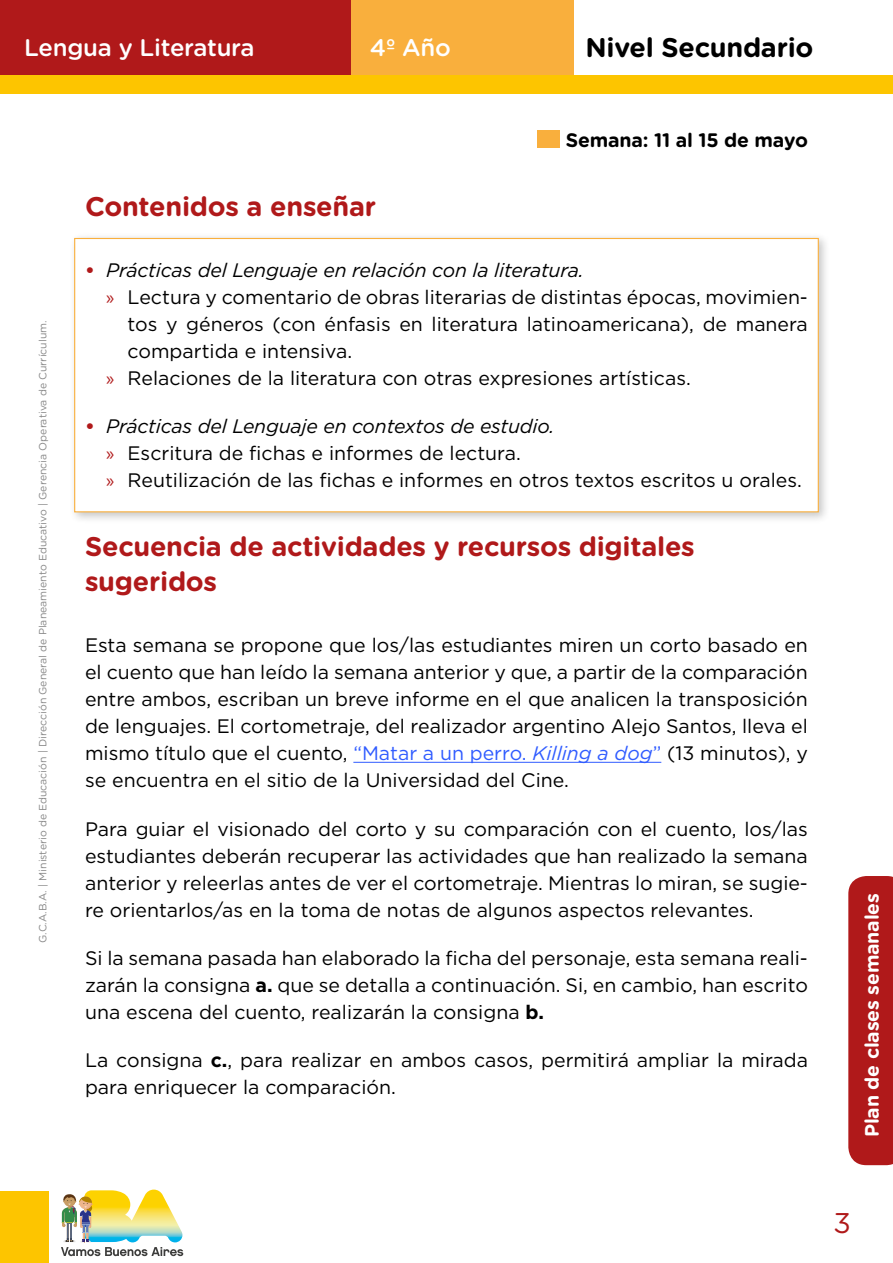
<style>
.page{position:relative;width:893px;height:1263px;background:#fff}
.page>*{position:absolute;margin:0;border:0;box-sizing:border-box;transform-origin:0 0}
.t1{font:28.5px "Gotham Rounded";color:#b0191a}
.t2{font:700 27px/34.5px "Gotham Rounded";letter-spacing:-.01em;color:#b0191a}
.t3{font:700 27px "Gotham Rounded";letter-spacing:-.01em;color:#000}
.t4{font:500 24px "Gotham Rounded";letter-spacing:-.01em;color:#fff}
.t5{font:19.5px/27px "Gotham";color:#000;text-align:justify}
.t6{font:italic 19.5px "Gotham";letter-spacing:-.01em;color:#000}
.t7{font:700 19.5px "Gotham Rounded";letter-spacing:-.01em;color:#fff}
.t8{font:700 19.5px "Gotham Rounded";letter-spacing:-.01em;color:#000}
.t9{font:10.5px "Gotham Rounded";color:#878787}
.s1{font-weight:700;font-style:normal;color:#b0191a}
.s2{font-family:"Myriad Pro";color:#b0191a}
.s3{font-weight:700;color:#b0191a}
.s4{font-style:italic}
.s5{color:#305cff}
.s6{font-style:italic;color:#305cff}
.s7{font-weight:700}
</style>
<div class="page">
<div style="left:0;top:0;width:351px;height:78px;background:#b0191a"></div>
<div style="left:351px;top:0;width:223px;height:78px;background:#f9af3d"></div>
<div style="left:0;top:1191px;width:48px;height:72px;background:#fdc500"></div>
<div style="left:0;top:75px;width:893px;height:19px;background:#fdc500"></div>
<svg style="left:848px;top:876px;width:45px;height:289px;background:#b22021"></svg>
<svg style="left:61px;top:1189px;width:122px;height:67px"></svg>
<div style="left:69px;top:232px;width:761px;height:292px;background:#000;opacity:.22"></div>
<div style="left:74px;top:238px;width:745px;height:274px;background:#fff;border:1px solid #f9af3d"></div>
<hr style="left:353px;top:762px;width:308px;height:1px;background:#305cff">
<div style="left:538px;top:130px;width:22px;height:18px;background:#f9af3d"></div>
<p class="t4" style="left:24px;top:31px;width:232px">Lengua y Literatura</p>
<p class="t4" style="left:370px;top:31px;width:82px">4º Año</p>
<h2 class="t2" style="left:85px;top:188px;width:293px">Contenidos a enseñar</h2>
<h2 class="t3" style="left:585px;top:28px;width:230px">Nivel Secundario</h2>
<p class="t8" style="left:566px;top:125px;width:244px">Semana: 11 al 15 de mayo</p>
<p class="t9" style="left:36px;top:943px;width:624px;rotate:-90deg">G.C.A.B.A. | Ministerio de Educación | Dirección General de Planeamiento Educativo | Gerencia Operativa de Currículum.</p>
<p class="t6" style="left:85px;top:258px;width:500px"><span class="s1">•</span> Prácticas del Lenguaje en relación con la literatura.</p>
<p class="t5" style="left:106px;top:283px;width:703px"><span class="s2">»</span> Lectura y comentario de obras literarias de distintas épocas, movimien-</p>
<p class="t5" style="left:128px;top:310px;width:682px">tos y géneros (con énfasis en literatura latinoamericana), de manera</p>
<p class="t5" style="left:128px;top:337px;width:226px">compartida e intensiva.</p>
<p class="t5" style="left:106px;top:364px;width:586px"><span class="s2">»</span> Relaciones de la literatura con otras expresiones artísticas.</p>
<p class="t5" style="left:106px;top:412px;width:697px;text-align:left;text-indent:-21px"><span class="s3">•</span> <span class="s4">Prácticas del Lenguaje en contextos de estudio.<br></span><span class="s2">»</span> Escritura de fichas e informes de lectura.<br><span class="s2">»</span> Reutilización de las fichas e informes en otros textos escritos u orales.</p>
<h2 class="t2" style="left:85px;top:528px;width:611px">Secuencia de actividades y recursos digitales sugeridos</h2>
<p class="t5" style="left:85px;top:631px;width:724px">Esta semana se propone que los/las estudiantes miren un corto basado en el cuento que han leído la semana anterior y que, a partir de la comparación entre ambos, escriban un breve informe en el que analicen la transposición de lenguajes. El cortometraje, del realizador argentino Alejo Santos, lleva el mismo título que el cuento, <span class="s5">“Matar a un perro.</span> <span class="s6">Killing a dog</span><span class="s5">”</span> (13 minutos), y se encuentra en el sitio de la Universidad del Cine.</p>
<p class="t5" style="left:85px;top:815px;width:724px">Para guiar el visionado del corto y su comparación con el cuento, los/las estudiantes deberán recuperar las actividades que han realizado la semana anterior y releerlas antes de ver el cortometraje. Mientras lo miran, se sugie&shy;re orientarlos/as en la toma de notas de algunos aspectos relevantes.</p>
<p class="t5" style="left:85px;top:944px;width:724px">Si la semana pasada han elaborado la ficha del personaje, esta semana reali&shy;zarán la consigna <span class="s7">a.</span> que se detalla a continuación. Si, en cambio, han escrito una escena del cuento, realizarán la consigna <span class="s7">b.</span></p>
<p class="t5" style="left:85px;top:1046px;width:724px">La consigna <span class="s7">c.</span>, para realizar en ambos casos, permitirá ampliar la mirada para enriquecer la comparación.</p>
<p class="t7" style="left:858px;top:1137px;width:246px;rotate:-90deg">Plan de clases semanales</p>
<h1 class="t1" style="left:833px;top:1203px;width:19px">3</h1>
</div>
